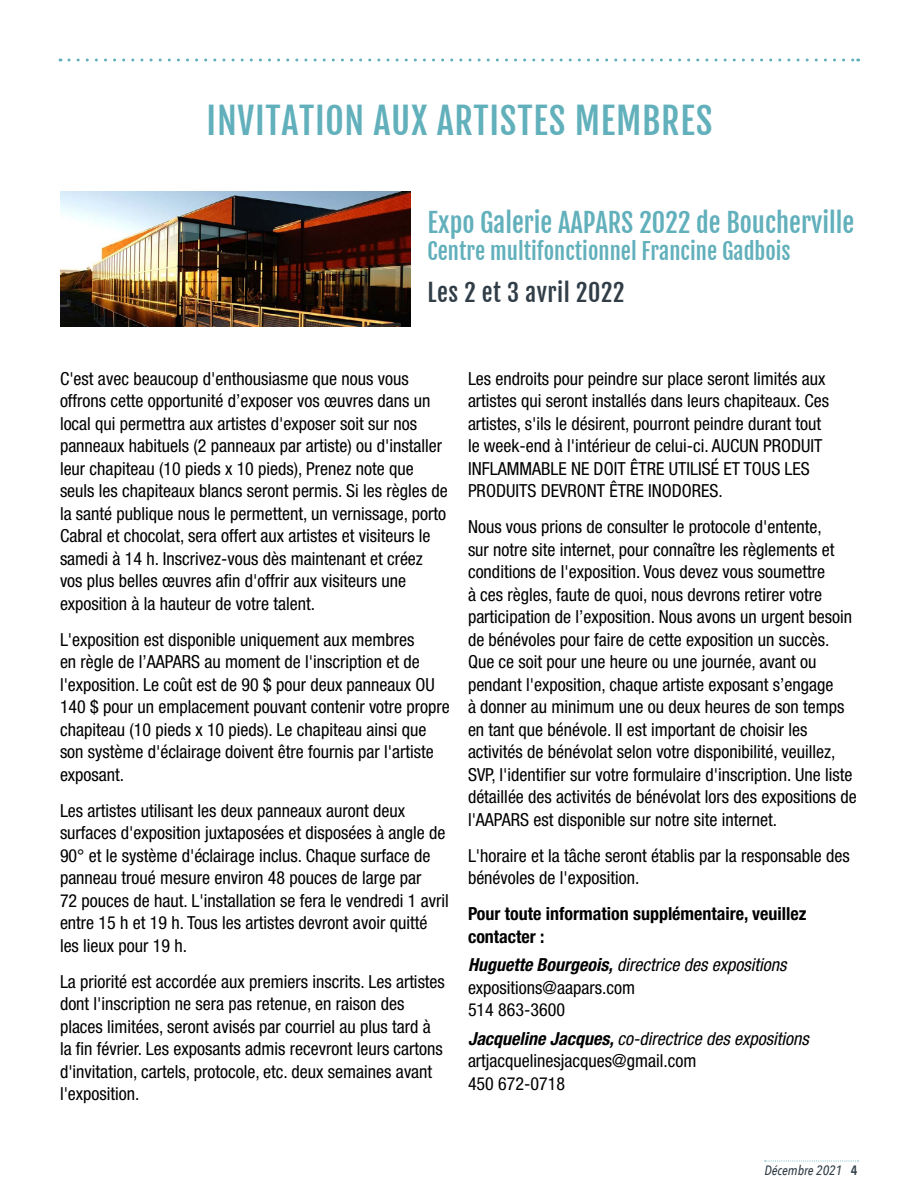
<style>
.page{position:relative;width:918px;height:1188px;background:#fff}
.page>*{position:absolute;margin:0;border:0;box-sizing:border-box;transform-origin:0 0}
.t1{font:36px "Fjalla One";letter-spacing:.02em;color:#61b0bb}
.t2{font:26.25px "Fjalla One";color:#61b0bb}
.t3{font:24px "Fjalla One";letter-spacing:.02em;color:#313e48}
.t4{font:22.5px "Fjalla One";color:#61b0bb}
.t5{font:condensed 18px/22.5px "Helvetica Neue LT Pro";color:#000}
.t6{font:700 condensed 18px/22.5px "Helvetica Neue LT Pro";color:#000}
.t7{font:italic 500 13.5px "Avenir Next Condensed";color:#313e48}
.s1{font-weight:700;font-style:italic}
.s2{font-style:italic}
.s3{font-weight:600;font-style:normal}
</style>
<div class="page">
<svg style="left:765px;top:1161px;width:93px;height:1px"></svg>
<svg style="left:69px;top:58px;width:790px;height:4px"></svg>
<img style="left:60px;top:192px;width:351px;height:135px">
<h1 class="t1" style="left:207px;top:99px;width:507px">INVITATION AUX ARTISTES MEMBRES</h1>
<h2 class="t2" style="left:428px;top:206px;width:428px">Expo Galerie AAPARS 2022 de Boucherville</h2>
<p class="t4" style="left:428px;top:237px;width:365px">Centre multifonctionnel Francine Gadbois</p>
<h3 class="t3" style="left:428px;top:278px;width:198px">Les 2 et 3 avril 2022</h3>
<p class="t5" style="left:60px;top:367px;width:389px">C'est avec beaucoup d'enthousiasme que nous vous offrons cette opportunité d’exposer vos œuvres dans un local qui permettra aux artistes d'exposer soit sur nos panneaux habituels (2 panneaux par artiste) ou d'installer leur chapiteau (10 pieds x 10 pieds), Prenez note que seuls les chapiteaux blancs seront permis. Si les règles de la santé publique nous le permettent, un vernissage, porto Cabral et chocolat, sera offert aux artistes et visiteurs le samedi à 14 h. Inscrivez-vous dès maintenant et créez vos plus belles œuvres afin d'offrir aux visiteurs une exposition à la hauteur de votre talent.</p>
<p class="t5" style="left:60px;top:628px;width:391px">L'exposition est disponible uniquement aux membres<br>en règle de l’AAPARS au moment de l'inscription et de l'exposition. Le coût est de 90 $ pour deux panneaux OU 140 $ pour un emplacement pouvant contenir votre propre chapiteau (10 pieds x 10 pieds). Le chapiteau ainsi que son système d'éclairage doivent être fournis par l'artiste exposant.</p>
<p class="t5" style="left:60px;top:799px;width:390px">Les artistes utilisant les deux panneaux auront deux surfaces d'exposition juxtaposées et disposées à angle de 90° et le système d'éclairage inclus. Chaque surface de panneau troué mesure environ 48 pouces de large par<br>72 pouces de haut. L'installation se fera le vendredi 1 avril entre 15 h et 19 h. Tous les artistes devront avoir quitté les lieux pour 19 h.</p>
<p class="t5" style="left:60px;top:970px;width:386px">La priorité est accordée aux premiers inscrits. Les artistes dont l'inscription ne sera pas retenue, en raison des places limitées, seront avisés par courriel au plus tard à la fin février. Les exposants admis recevront leurs cartons d'invitation, cartels, protocole, etc. deux semaines avant l'exposition.</p>
<p class="t5" style="left:468px;top:367px;width:363px">Les endroits pour peindre sur place seront limités aux artistes qui seront installés dans leurs chapiteaux. Ces artistes, s'ils le désirent, pourront peindre durant tout le week-end à l'intérieur de celui-ci. AUCUN PRODUIT INFLAMMABLE NE DOIT ÊTRE UTILISÉ ET TOUS LES PRODUITS DEVRONT ÊTRE INODORES.</p>
<p class="t5" style="left:468px;top:516px;width:390px">Nous vous prions de consulter le protocole d'entente,<br>sur notre site internet, pour connaître les règlements et conditions de l'exposition. Vous devez vous soumettre<br>à ces règles, faute de quoi, nous devrons retirer votre participation de l’exposition. Nous avons un urgent besoin de bénévoles pour faire de cette exposition un succès.<br>Que ce soit pour une heure ou une journée, avant ou pendant l'exposition, chaque artiste exposant s’engage<br>à donner au minimum une ou deux heures de son temps en tant que bénévole. Il est important de choisir les activités de bénévolat selon votre disponibilité, veuillez, SVP, l'identifier sur votre formulaire d'inscription. Une liste détaillée des activités de bénévolat lors des expositions de l'AAPARS est disponible sur notre site internet.</p>
<p class="t5" style="left:468px;top:844px;width:383px">L'horaire et la tâche seront établis par la responsable des bénévoles de l'exposition.</p>
<p class="t6" style="left:468px;top:902px;width:340px">Pour toute information supplémentaire, veuillez contacter :</p>
<p class="t5" style="left:468px;top:954px;width:320px"><span class="s1">Huguette Bourgeois,</span> <span class="s2">directrice des expositions </span>expositions@aapars.com<br>514 863-3600</p>
<p class="t5" style="left:468px;top:1027px;width:342px"><span class="s1">Jacqueline Jacques,</span> <span class="s2">co-directrice des expositions </span>artjacquelinesjacques@gmail.com<br>450 672-0718</p>
<p class="t7" style="left:764px;top:1162px;width:95px">Décembre 2021 <span class="s3">4</span></p>
</div>
